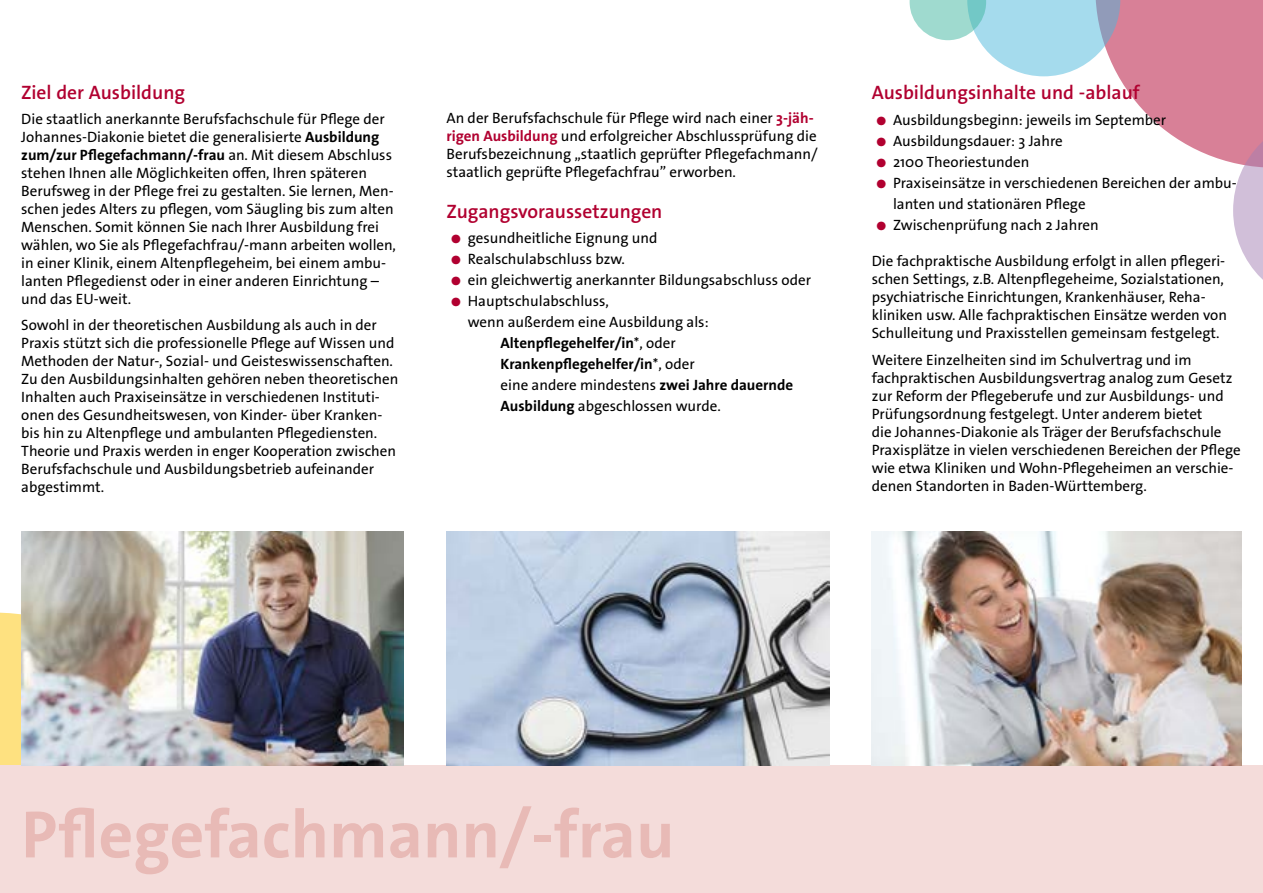
<style>
.page{position:relative;width:1263px;height:893px;background:#fff}
.page>*{position:absolute;margin:0;border:0;box-sizing:border-box;transform-origin:0 0}
.t1{font:700 67.5px "The Sans Os F";color:#e8bab6}
.t2{font:600 19.5px "The Sans Os F";color:#b10030}
.t3{font:15px/18px "The Sans Os F";color:#000}
.t4{font:700 15px "The Sans Os F";color:#000}
.s1{font-weight:700}
.s2{font-weight:700;color:#b10030}
.s3{font-size:12px;color:#b10030}
.s4{font-weight:400}
</style>
<div class="page">
<svg style="left:909px;top:0;width:354px;height:280px"></svg>
<div style="left:0;top:612px;width:21px;height:153px;background:#fee180"></div>
<div style="left:0;top:765px;width:1263px;height:128px;background:#f4dcda"></div>
<img style="left:872px;top:532px;width:370px;height:233px">
<img style="left:21px;top:531px;width:383px;height:234px">
<img style="left:446px;top:532px;width:383px;height:233px">
<h2 class="t2" style="left:21px;top:80px;width:165px">Ziel der Ausbildung</h2>
<p class="t3" style="left:21px;top:110px;width:376px">Die staatlich anerkannte Berufsfachschule für Pflege der Johannes-Diakonie bietet die generalisierte <span class="s1">Ausbildung zum/zur Pflegefachmann/-frau</span> an. Mit diesem Abschluss stehen Ihnen alle Möglichkeiten offen, Ihren späteren Berufsweg in der Pflege frei zu gestalten. Sie lernen, Men&shy;schen jedes Alters zu pflegen, vom Säugling bis zum alten Menschen. Somit können Sie nach Ihrer Ausbildung frei wählen, wo Sie als Pflegefachfrau/-mann arbeiten wollen, in einer Klinik, einem Altenpflegeheim, bei einem ambu&shy;lanten Pflegedienst oder in einer anderen Einrichtung – und das EU-weit.</p>
<p class="t3" style="left:21px;top:316px;width:379px">Sowohl in der theoretischen Ausbildung als auch in der Praxis stützt sich die professionelle Pflege auf Wissen und Methoden der Natur-, Sozial- und Geisteswissenschaften.<br>Zu den Ausbildungsinhalten gehören neben theoretischen Inhalten auch Praxiseinsätze in verschiedenen Instituti&shy;onen des Gesundheitswesen, von Kinder- über Kranken&shy;bis hin zu Altenpflege und ambulanten Pflegediensten.<br>Theorie und Praxis werden in enger Kooperation zwischen Berufsfachschule und Ausbildungsbetrieb aufeinander abgestimmt.</p>
<p class="t3" style="left:446px;top:109px;width:373px">An der Berufsfachschule für Pflege wird nach einer <span class="s2">3-jäh&shy;rigen Ausbildung</span> und erfolgreicher Abschlussprüfung die Berufsbezeichnung „staatlich geprüfter Pflegefachmann/ staatlich geprüfte Pflegefachfrau” erworben.</p>
<h2 class="t2" style="left:446px;top:199px;width:217px">Zugangsvoraussetzungen</h2>
<p class="t3" style="left:451px;top:229px;width:208px"><span class="s3">●</span> gesundheitliche Eignung und</p>
<p class="t3" style="left:451px;top:250px;width:176px"><span class="s3">●</span> Realschulabschluss bzw.</p>
<p class="t3" style="left:451px;top:271px;width:362px"><span class="s3">●</span> ein gleichwertig anerkannter Bildungsabschluss oder</p>
<p class="t3" style="left:451px;top:292px;width:160px"><span class="s3">●</span> Hauptschulabschluss,</p>
<p class="t3" style="left:468px;top:313px;width:243px">wenn außerdem eine Ausbildung als:</p>
<p class="t4" style="left:500px;top:333px;width:177px">Altenpflegehelfer/in<span class="s4">*, oder</span></p>
<p class="t4" style="left:500px;top:354px;width:196px">Krankenpflegehelfer/in<span class="s4">*, oder</span></p>
<p class="t3" style="left:500px;top:376px;width:294px">eine andere mindestens <span class="s1">zwei Jahre dauernde</span></p>
<p class="t3" style="left:500px;top:397px;width:222px"><span class="s1">Ausbildung</span> abgeschlossen wurde.</p>
<h2 class="t2" style="left:872px;top:80px;width:269px">Ausbildungsinhalte und -ablauf</h2>
<p class="t3" style="left:876px;top:111px;width:292px"><span class="s3">●</span> Ausbildungsbeginn: jeweils im September</p>
<p class="t3" style="left:876px;top:132px;width:188px"><span class="s3">●</span> Ausbildungsdauer: 3 Jahre</p>
<p class="t3" style="left:876px;top:153px;width:155px"><span class="s3">●</span> 2100 Theoriestunden</p>
<p class="t3" style="left:893px;top:172px;width:345px;line-height:21px;text-indent:-17px"><span class="s3">●</span> Praxiseinsätze in verschiedenen Bereichen der ambu&shy;lanten und stationären Pflege</p>
<p class="t3" style="left:876px;top:216px;width:224px"><span class="s3">●</span> Zwischenprüfung nach 2 Jahren</p>
<p class="t3" style="left:872px;top:252px;width:357px">Die fachpraktische Ausbildung erfolgt in allen pflegeri&shy;schen Settings, z.B. Altenpflegeheime, Sozialstationen, psychiatrische Einrichtungen, Krankenhäuser, Reha&shy;kliniken usw. Alle fachpraktischen Einsätze werden von Schulleitung und Praxisstellen gemeinsam festgelegt.</p>
<p class="t3" style="left:872px;top:351px;width:370px">Weitere Einzelheiten sind im Schulvertrag und im fachpraktischen Ausbildungsvertrag analog zum Gesetz zur Reform der Pflegeberufe und zur Ausbildungs- und Prüfungsordnung festgelegt. Unter anderem bietet<br>die Johannes-Diakonie als Träger der Berufsfachschule Praxisplätze in vielen verschiedenen Bereichen der Pflege wie etwa Kliniken und Wohn-Pflegeheimen an verschie&shy;denen Standorten in Baden-Württemberg.</p>
<h1 class="t1" style="left:21px;top:791px;width:655px">Pflegefachmann/-frau</h1>
</div>
